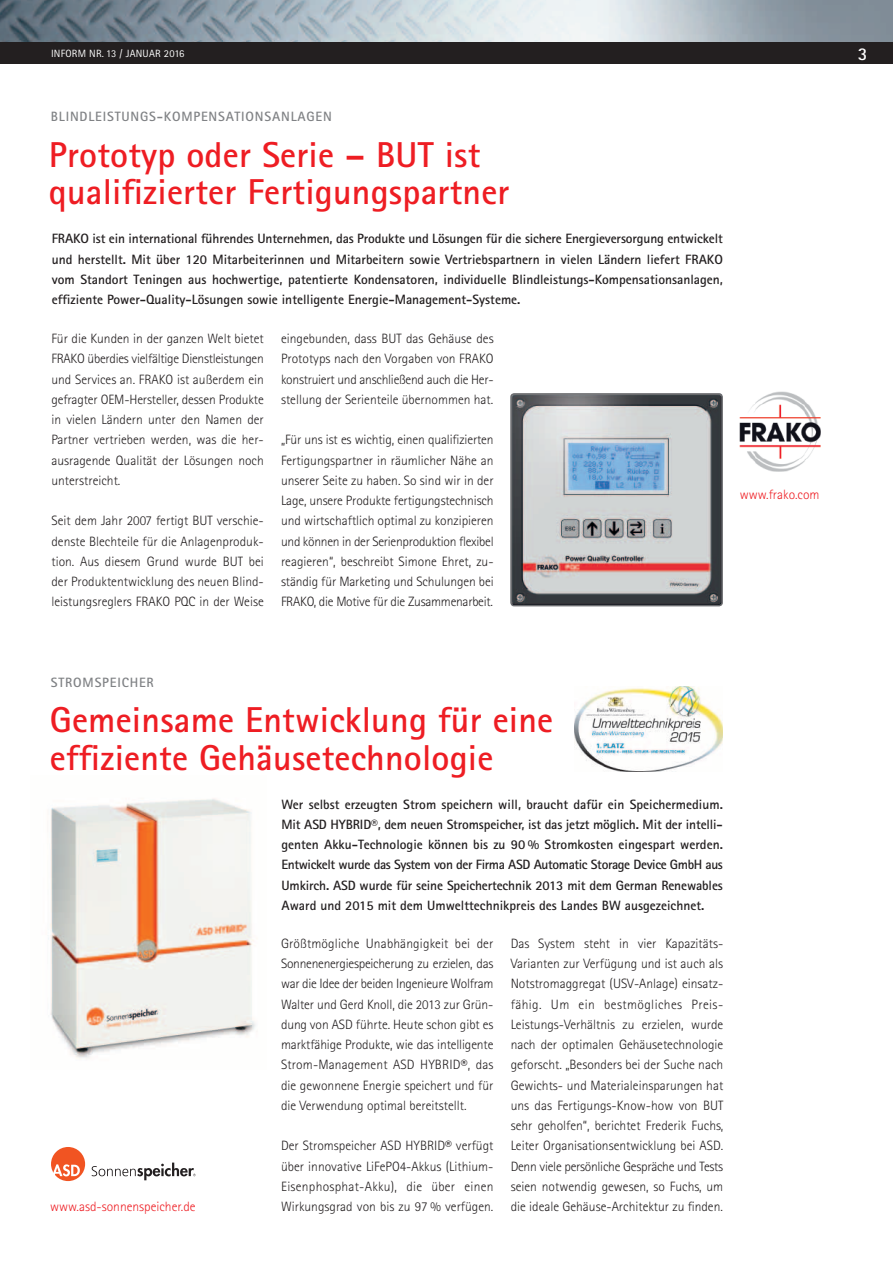
<style>
.page{position:relative;width:893px;height:1263px;background:#fff}
.page>*{position:absolute;margin:0;border:0;box-sizing:border-box;transform-origin:0 0}
.t1{font:700 36px/37.5px "Rotis Sans Serif";letter-spacing:.005em;color:#ee1d23}
.t2{font:700 18px "Rotis Sans Serif";color:#fff}
.t3{font:300 13.5px/20.2px "Rotis Sans Serif";color:#231f20;text-align:justify}
.t4{font:700 13.5px/20.2px "Rotis Sans Serif";color:#231f20}
.t5{font:700 13.5px "Rotis Sans Serif";letter-spacing:.06em;color:#808285}
.t6{font:300 13.5px "Rotis Sans Serif";color:#ee1d23}
.t7{font:10.5px "Rotis Sans Serif";letter-spacing:.02em;color:#fff}
</style>
<div class="page">
<img style="left:1px;top:0;width:892px;height:43px">
<img style="left:0;top:0;width:1px;height:43px">
<div style="left:0;top:43px;width:893px;height:21px;background:#231f20"></div>
<img style="left:513px;top:396px;width:207px;height:207px">
<div style="left:510px;top:393px;width:213px;height:213px;border:2px solid #6c6d70;border-radius:3px"></div>
<img style="left:739px;top:391px;width:81px;height:80px">
<div style="left:51px;top:1147px;width:34px;height:34px;background:#f15422;border-radius:50%"></div>
<svg style="left:52px;top:1164px;width:28px;height:12px"></svg>
<svg style="left:92px;top:1162px;width:104px;height:18px"></svg>
<img style="left:574px;top:686px;width:149px;height:86px">
<img style="left:48px;top:798px;width:208px;height:261px">
<p class="t7" style="left:51px;top:47px;width:22px">IN FORM</p>
<p class="t7" style="left:89px;top:47px;width:97px">NR. 13 / JANUAR 2016</p>
<h2 class="t2" style="left:858px;top:43px;width:11px">3</h2>
<p class="t5" style="left:51px;top:108px;width:280px">Blin dleistungs-Kompensationsanlagen</p>
<h1 class="t1" style="left:49px;top:135px;width:347px">Prototyp oder Serie – BUT</h1>
<h1 class="t1" style="left:49px;top:135px;width:462px;text-indent:396px">ist qualifizierter Fertigungspartner</h1>
<p class="t4" style="left:52px;top:228px;width:672px;text-align:justify">FRAKO ist ein international führendes Unternehmen, das Produkte und Lösungen für die sichere Energieversorgung entwickelt und herstellt. M it über 120 M itarbeiterinnen und M itarbeitern sowie Vertriebspartnern in vielen Ländern liefert FRAKO vom Standort Teningen aus hochwertige, patentierte Kondensatoren, individuelle Blindleistungs-Kompensationsanlagen, effiziente Power-Quality-Lösungen sowie intelligente Energie-Management-Systeme.</p>
<p class="t3" style="left:51px;top:328px;width:214px">Für die Kunden in der ganzen Welt bietet FRAKO überdies vielfältige Dienstleistungen und Services an. FRAKO ist außerdem ein gefragter OEM-Hersteller, dessen Produkte in vielen Ländern unter den Namen der Partner vertrieben werden, was die her&shy;ausragende Qualität der Lösungen noch unterstreicht.</p>
<p class="t3" style="left:51px;top:511px;width:214px">Seit dem Jahr 2007 fertigt BUT verschie&shy;denste Blechteile für die Anlagenproduk&shy;tion. Aus diesem Grund wurde BUT bei der Produktentwicklung des neuen Blind&shy;leistungsreglers FRAKO PQC in der Weise</p>
<p class="t3" style="left:281px;top:328px;width:214px">eingebunden, dass BUT das Gehäuse des Prototyps nach den Vorgaben von FRAKO konstruiert und anschließend auch die Her&shy;stellung der Serienteile übernommen hat.</p>
<p class="t3" style="left:281px;top:430px;width:214px">„Für uns ist es wichtig, einen qualifizierten Fertigungspartner in räumlicher Nähe an unserer Seite zu haben. So sind wir in der Lage, unsere Produkte fertigungstechnisch und wirtschaftlich optimal zu konzipieren und können in der Serienproduktion flexibel reagieren“, beschreibt Simone Ehret, zu&shy;ständig für Marketing und Schulungen bei FRAKO, die Motive für die Zusammenarbeit.</p>
<p class="t6" style="left:740px;top:487px;width:81px">www.frako.com</p>
<p class="t5" style="left:51px;top:674px;width:104px">stromspeich er</p>
<h1 class="t1" style="left:50px;top:701px;width:505px">Gemeinsame Entwicklung für eine effiziente Gehäusetechnologie</h1>
<p class="t4" style="left:281px;top:793px;width:443px">Wer selbst erzeugten Strom speichern will, braucht dafür ein Speichermedium.<br>Mit ASD</p>
<p class="t4" style="left:281px;top:814px;width:443px;text-align:justify;text-indent:90px">®, dem neuen Stromspeicher, ist das jetzt möglich. M it der intelli&shy;genten Akku-Technologie können bis zu 90 % Stromkosten eingespart werden.<br>Entwickelt wurde das System von der Firma ASD</p>
<p class="t4" style="left:330px;top:814px;width:23px">HYBRID</p>
<p class="t4" style="left:534px;top:854px;width:191px">Automatic Storage Device GmbH aus</p>
<p class="t6" style="left:50px;top:1199px;width:147px">www.asd-sonnenspeicher.de</p>
<p class="t4" style="left:281px;top:874px;width:443px;text-indent:78px">wurde für seine Speichertechnik 2013 mit dem German Renewables<br>Award und 2015 mit dem Umwelttechnikpreis des Landes BW ausgezeichnet.</p>
<p class="t4" style="left:281px;top:874px;width:60px">Umkirch. ASD</p>
<p class="t3" style="left:281px;top:933px;width:214px">Größtmögliche Unabhängigkeit bei der Sonnenenergiespeicherung zu erzielen, das war die Idee der beiden Ingenieure Wolfram Walter und Gerd Knoll, die 2013 zur Grün&shy;dung von ASD führte. Heute schon gibt es marktfähige Produkte, wie das intelligente Strom-Management ASD HYBRID®, das die gewonnene Energie speichert und für die Verwendung optimal bereitstellt.</p>
<p class="t3" style="left:281px;top:1136px;width:214px">Der Stromspeicher ASD HYBRID® verfügt über innovative LiFePO4-Akkus (Lithium-Eisenphosphat-Akku), die über einen Wirkungsgrad von bis zu 97 % verfügen.</p>
<p class="t3" style="left:511px;top:933px;width:214px">Das System steht in vier Kapazitäts-Varianten zur Verfügung und ist auch als Notstromaggregat (USV-Anlage) einsatz&shy;fähig. Um ein bestmögliches Preis-Leistungs-Verhältnis zu erzielen, wurde nach der optimalen Gehäusetechnologie geforscht. „Besonders bei der Suche nach Gewichts- und Materialeinsparungen hat uns das Fertigungs-Know-how von BUT sehr geholfen“, berichtet Frederik Fuchs, Leiter Organisationsentwicklung bei ASD.<br>Denn viele persönliche Gespräche und Tests seien notwendig gewesen, so Fuchs, um die ideale Gehäuse-Architektur zu finden.</p>
</div>
